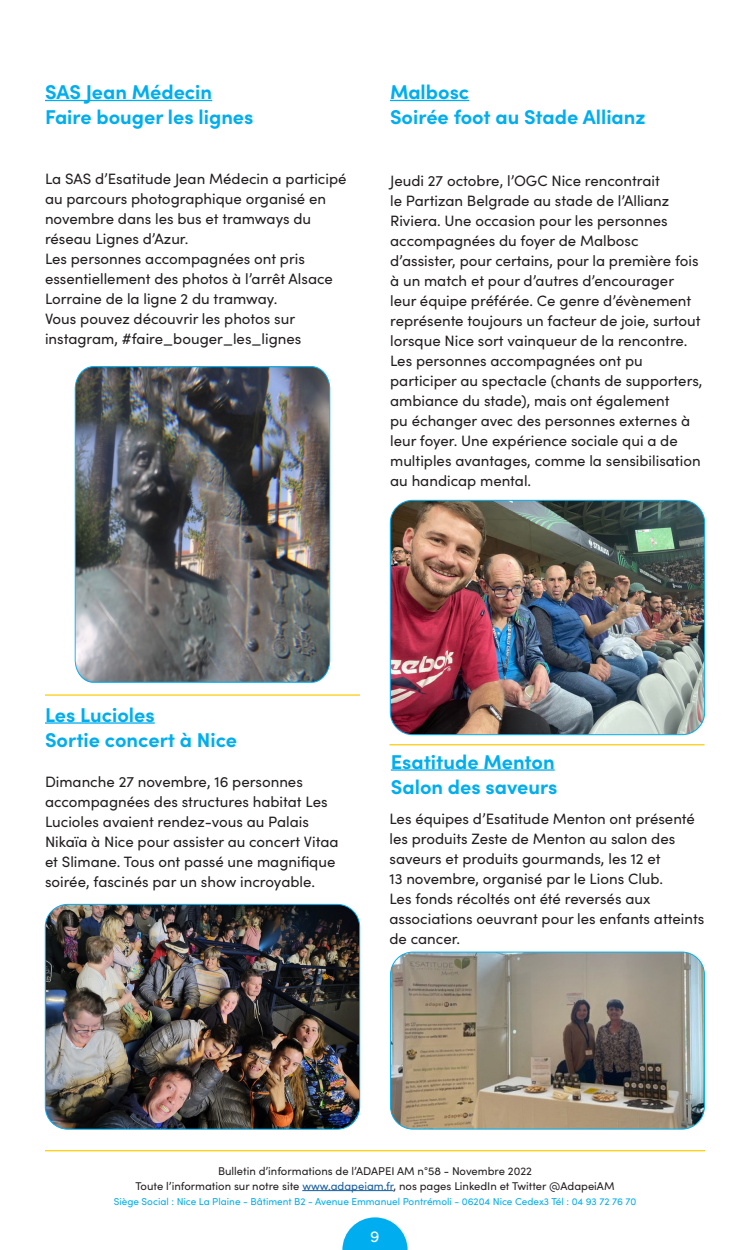
<style>
.page{position:relative;width:750px;height:1250px;background:#fff}
.page>*{position:absolute;margin:0;border:0;box-sizing:border-box;transform-origin:0 0}
.Texte_Courant{font:700 20px "Sofia Pro";color:#00aeef}
.Style_de_paragraphe{font:700 20px "Sofia Pro";color:#00aeef}
.t1{font:16px "Sofia Pro";color:#fff}
.Texte_Courant-2{font:15px/20px "Sofia Pro";color:#231f20}
.Style_de_paragraphe-2{font:15px/20px "Sofia Pro";color:#231f20}
.t2{font:11.25px/15px "Sofia Pro";color:#231f20;text-align:center}
.t3{font:10px "Sofia Pro";color:#00aeef}
.s1{color:#175d9e}
</style>
<div class="page">
<svg style="left:342px;top:1217px;width:66px;height:33px"></svg>
<hr style="left:302px;top:1190px;width:92px;height:1px;background:#175d9e">
<hr style="left:45px;top:1150px;width:660px;height:1px;background:#feca0a">
<hr style="left:45px;top:100px;width:167px;height:1px;background:#00aeef">
<img style="left:75px;top:366px;width:255px;height:317px">
<hr style="left:390px;top:100px;width:79px;height:1px;background:#00aeef">
<img style="left:390px;top:500px;width:315px;height:235px">
<div style="left:390px;top:500px;width:315px;height:235px;border:1px solid #00aeef;border-radius:22px"></div>
<img style="left:45px;top:904px;width:315px;height:225px">
<div style="left:45px;top:904px;width:315px;height:225px;border:1px solid #00aeef;border-radius:22px"></div>
<hr style="left:45px;top:722px;width:110px;height:2px;background:#00aeef">
<hr style="left:391px;top:769px;width:164px;height:2px;background:#00aeef">
<img style="left:391px;top:952px;width:313px;height:177px">
<div style="left:390px;top:952px;width:315px;height:177px;border:1px solid #00aeef;border-radius:23px"></div>
<hr style="left:45px;top:694px;width:315px;height:2px;background:#feca0a">
<hr style="left:389px;top:744px;width:315px;height:1px;background:#feca0a">
<p class="Texte_Courant" style="left:45px;top:77px;width:169px">SAS Jean Médecin</p>
<p class="Texte_Courant" style="left:45px;top:102px;width:210px">Faire bouger les lignes</p>
<p class="Texte_Courant-2" style="left:45px;top:168px;width:303px">La SAS d’Esatitude Jean Médecin a participé au parcours photographique organisé en novembre dans les bus et tramways du réseau Lignes d’Azur.</p>
<p class="Texte_Courant-2" style="left:45px;top:248px;width:289px">Les personnes accompagnées ont pris essentiellement des photos à l’arrêt Alsace<br>Lorraine de la ligne 2 du tramway.</p>
<p class="Texte_Courant-2" style="left:45px;top:308px;width:258px">Vous pouvez découvrir les photos sur instagram, #faire_bouger_les_lignes</p>
<p class="Texte_Courant" style="left:390px;top:77px;width:81px">Malbosc</p>
<p class="Texte_Courant" style="left:390px;top:102px;width:257px">Soirée foot au Stade Allianz</p>
<p class="Texte_Courant-2" style="left:390px;top:170px;width:314px">Jeudi 27 octobre, l’OGC Nice rencontrait<br>le Partizan Belgrade au stade de l’Allianz Riviera. Une occasion pour les personnes accompagnées du foyer de Malbosc d’assister, pour certains, pour la première fois à un match et pour d’autres d’encourager leur équipe préférée. Ce genre d’évènement représente toujours un facteur de joie, surtout lorsque Nice sort vainqueur de la rencontre.<br>Les personnes accompagnées ont pu participer au spectacle (chants de supporters, ambiance du stade), mais ont également<br>pu échanger avec des personnes externes à leur foyer. Une expérience sociale qui a de multiples avantages, comme la sensibilisation au handicap mental.</p>
<p class="Texte_Courant" style="left:45px;top:700px;width:111px">Les Lucioles</p>
<p class="Texte_Courant" style="left:45px;top:725px;width:194px">Sortie concert à Nice</p>
<p class="Texte_Courant-2" style="left:45px;top:771px;width:295px">Dimanche 27 novembre, 16 personnes accompagnées des structures habitat Les Lucioles avaient rendez-vous au Palais Nikaïa à Nice pour assister au concert Vitaa et Slimane. Tous ont passé une magnifique soirée, fascinés par un show incroyable.</p>
<p class="Style_de_paragraphe" style="left:391px;top:747px;width:165px">Esatitude Menton</p>
<p class="Style_de_paragraphe" style="left:391px;top:772px;width:168px">Salon des saveurs</p>
<p class="Style_de_paragraphe-2" style="left:389px;top:808px;width:316px">Les équipes d’Esatitude Menton ont présenté les produits Zeste de Menton au salon des saveurs et produits gourmands, les 12 et<br>13 novembre, organisé par le Lions Club.<br>Les fonds récoltés ont été reversés aux associations oeuvrant pour les enfants atteints de cancer.</p>
<p class="t2" style="left:135px;top:1163px;width:481px">Bulletin d’informations de l’ADAPEI AM n°58 - Novembre 2022<br>Toute l’information sur notre site <span class="s1">www.adapeiam.fr</span>, nos pages LinkedIn et Twitter @AdapeiAM</p>
<p class="t3" style="left:114px;top:1194px;width:524px">Siège Social : Nice La Plaine - Bâtiment B2 - Avenue Emmanuel Pontrémoli - 06204 Nice Cedex3 Tél : 04 93 72 76 70</p>
<p class="t1" style="left:370px;top:1224px;width:11px">9</p>
</div>
